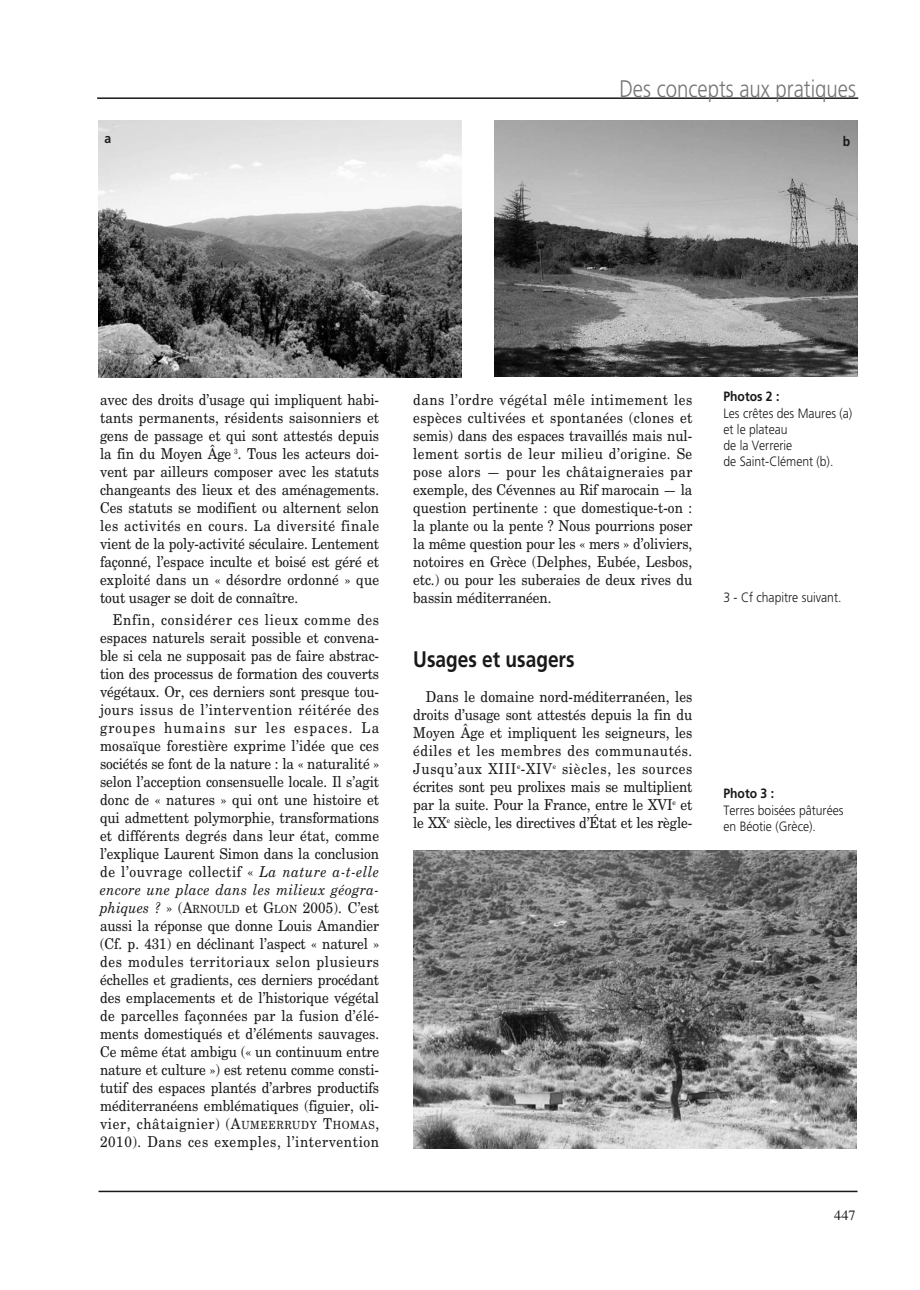
<style>
.page{position:relative;width:920px;height:1290px;background:#fff}
.page>*{position:absolute;margin:0;border:0;box-sizing:border-box;transform-origin:0 0}
.t1{font:300 24px "Frutiger";color:#757575;scale:.85 1}
.t2{font:700 22.5px "Frutiger";color:#191919;scale:.85 1}
.t3{font:15px/18px "New Century Schlbk";letter-spacing:-.005em;color:#191919;text-align:justify;scale:.9 1}
.t4{font:14.25px "Times";color:#191919}
.t5{font:300 13.5px/16.2px "Frutiger";color:#191919;scale:.9 1}
.t6{font:700 13.5px "Frutiger";color:#191919;scale:.9 1}
.s1{font-style:italic}
.s2{font-size:11.25px}
</style>
<div class="page">
<hr style="left:99px;top:1191px;width:758px;height:1px;background:#191919">
<hr style="left:97px;top:97px;width:761px;height:2px;background:#191919">
<img style="left:99px;top:120px;width:362px;height:257px">
<img style="left:495px;top:120px;width:362px;height:256px">
<img style="left:413px;top:851px;width:443px;height:298px">
<h1 class="t1" style="left:619px;top:75px;width:280px">Des concepts aux pratiques</h1>
<p class="t6" style="left:105px;top:130px;width:9px">a</p>
<p class="t6" style="left:843px;top:134px;width:10px">b</p>
<p class="t3" style="left:100px;top:390px;width:312px">avec des droits d’usage qui impliquent habi&shy;tants permanents, résidents saisonniers et gens de passage et qui sont attestés depuis la fin du Moyen Âge <sup>3</sup>. Tous les acteurs doi&shy;vent par ailleurs composer avec les statuts changeants des lieux et des aménagements.<br>Ces statuts se modifient ou alternent selon les activités en cours. La diversité finale vient de la poly-activité séculaire. Lentement façonné, l’espace inculte et boisé est géré et exploité dans un « désordre ordonné » que tout usager se doit de connaître.</p>
<p class="t3" style="left:100px;top:611px;width:312px;text-indent:13px">Enfin, considérer ces lieux comme des espaces naturels serait possible et convena&shy;ble si cela ne supposait pas de faire abstrac&shy;tion des processus de formation des couverts végétaux. Or, ces derniers sont presque tou&shy;jours issus de l’intervention réitérée des groupes humains sur les espaces. La mosaïque forestière exprime l’idée que ces sociétés se font de la nature : la « naturalité » selon l’acception consensuelle locale. Il s’agit donc de « natures » qui ont une histoire et qui admettent polymorphie, transformations et différents degrés dans leur état, comme l’explique Laurent Simon dans la conclusion de l’ouvrage collectif « <span class="s1">La nature a-t-elle encore une place dans les milieux géogra&shy;phiques ?</span> » (A<span class="s2">RNOULD</span> et G<span class="s2">LON</span> 2005). C’est aussi la réponse que donne Louis Amandier (Cf. p. 431) en déclinant l’aspect « naturel » des modules territoriaux selon plusieurs échelles et gradients, ces derniers procédant des emplacements et de l’historique végétal de parcelles façonnées par la fusion d’élé&shy;ments domestiqués et d’éléments sauvages.<br>Ce même état ambigu (« un continuum entre nature et culture ») est retenu comme consti&shy;tutif des espaces plantés d’arbres productifs méditerranéens emblématiques (figuier, oli&shy;vier, châtaignier) (A<span class="s2">UMEERRUDY</span> T<span class="s2">HOMAS</span>, 2010). Dans ces exemples, l’intervention</p>
<p class="t3" style="left:413px;top:390px;width:312px">dans l’ordre végétal mêle intimement les espèces cultivées et spontanées (clones et semis) dans des espaces travaillés mais nul&shy;lement sortis de leur milieu d’origine. Se pose alors — pour les châtaigneraies par exemple, des Cévennes au Rif marocain — la question pertinente : que domestique-t-on : la plante ou la pente ? Nous pourrions poser la même question pour les « mers » d’oliviers, notoires en Grèce (Delphes, Eubée, Lesbos, etc.) ou pour les suberaies de deux rives du bassin méditerranéen.</p>
<h2 class="t2" style="left:413px;top:645px;width:191px">Usages et usagers</h2>
<p class="t3" style="left:413px;top:688px;width:312px;text-indent:13px">Dans le domaine nord-méditerranéen, les droits d’usage sont attestés depuis la fin du Moyen Âge et impliquent les seigneurs, les édiles et les membres des communautés.<br>Jusqu’aux XIII<sup>e</sup>-XIV<sup>e</sup> siècles, les sources écrites sont peu prolixes mais se multiplient par la suite. Pour la France, entre le XVI<sup>e</sup> et le XX<sup>e</sup> siècle, les directives d’État et les règle-</p>
<p class="t6" style="left:723px;top:389px;width:64px">Photos 2 :</p>
<p class="t5" style="left:723px;top:405px;width:145px">Les crêtes des Maures (a) et le plateau<br>de la Verrerie<br>de Saint-Clément (b).</p>
<p class="t5" style="left:723px;top:589px;width:133px">3 - Cf chapitre suivant.</p>
<p class="t6" style="left:723px;top:786px;width:58px">Photo 3 :</p>
<p class="t5" style="left:723px;top:802px;width:135px">Terres boisées pâturées en Béotie (Grèce).</p>
<p class="t4" style="left:834px;top:1202px;width:23px">447</p>
</div>
